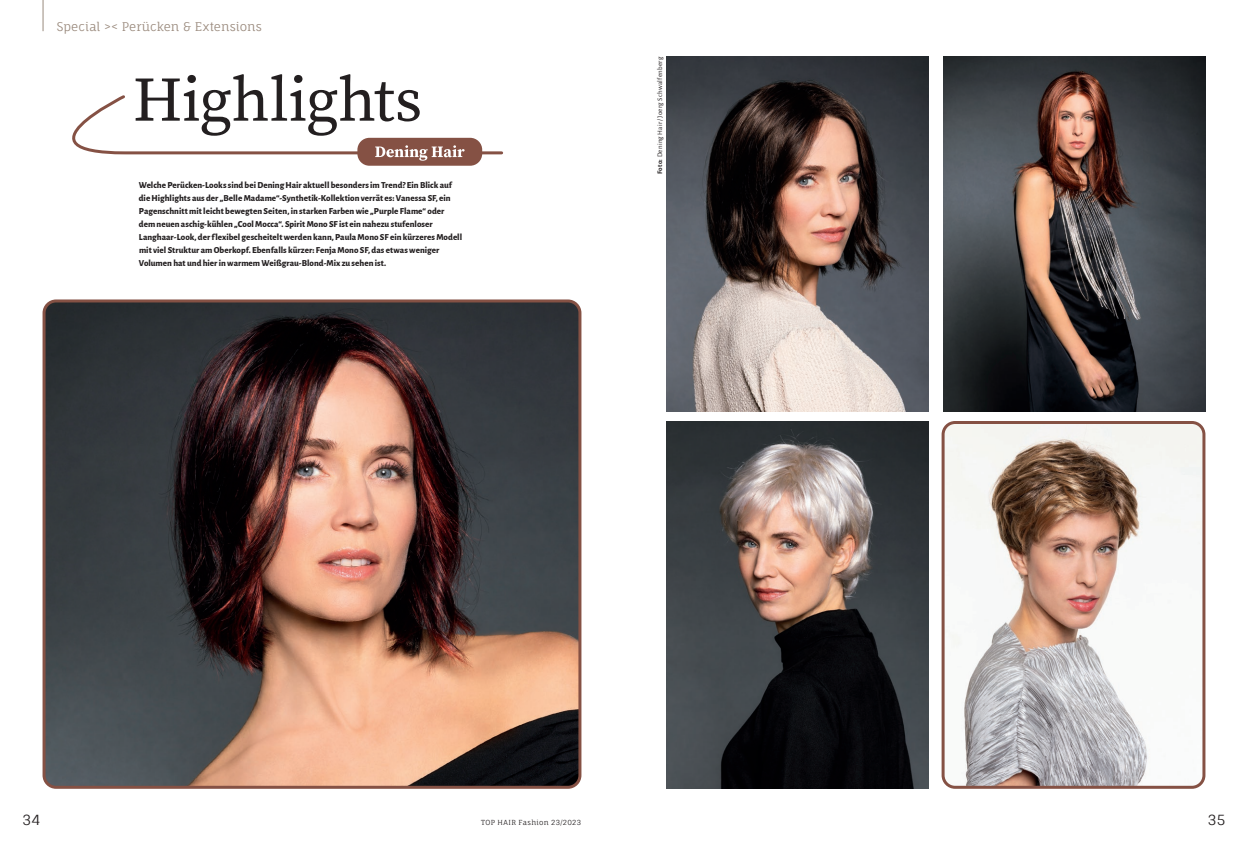
<style>
.page{position:relative;width:1248px;height:842px;background:#fff}
.page>*{position:absolute;margin:0;border:0;box-sizing:border-box;transform-origin:0 0}
.t1{font:14px "Fauna One";color:#231f20}
.t2{font:12px "Fauna One";letter-spacing:.005em;color:#9a8a7d}
.t3{font:800 9px/13px "Alegreya Sans";color:#231f20}
.t4{font:7px "Alegreya Sans";letter-spacing:.04em;color:#231f20}
.t5{font:7px "Fauna One";letter-spacing:.045em;color:#231f20}
.s1{font-weight:700}
</style>
<div class="page">
<img style="left:666px;top:421px;width:262px;height:368px">
<img style="left:943px;top:57px;width:262px;height:354px">
<img style="left:945px;top:423px;width:258px;height:362px">
<div style="left:941px;top:421px;width:264px;height:368px;border:3px solid #855144;border-radius:12px"></div>
<img style="left:666px;top:57px;width:262px;height:354px">
<img style="left:47px;top:303px;width:530px;height:482px">
<div style="left:43px;top:299px;width:538px;height:490px;border:3px solid #855144;border-radius:12px"></div>
<div style="left:357px;top:138px;width:125px;height:28px;background:#855144;border-radius:12px"></div>
<svg style="left:72px;top:74px;width:431px;height:87px"></svg>
<hr style="left:43px;top:0;width:1px;height:31px;background:#9a8a7d">
<h2 class="t2" style="left:57px;top:19px;width:206px">Special &gt;&lt; Perücken &amp; Extensions</h2>
<p class="t3" style="left:139px;top:178px;width:325px">Welche Perücken-Looks sind bei Dening Hair aktuell besonders im Trend? Ein Blick auf die Highlights aus der „Belle Madame“-Synthetik-Kollektion verrät es: Vanessa SF, ein Pagenschnitt mit leicht bewegten Seiten, in starken Farben wie „Purple Flame“ oder dem neuen aschig-kühlen „Cool Mocca“. Spirit Mono SF ist ein nahezu stufenloser Langhaar-Look, der flexibel gescheitelt werden kann, Paula Mono SF ein kürzeres Modell mit viel Struktur am Oberkopf. Ebenfalls kürzer: Fenja Mono SF, das etwas weniger Volumen hat und hier in warmem Weißgrau-Blond-Mix zu sehen ist.</p>
<p class="t4" style="left:655px;top:174px;width:119px;rotate:-90deg"><span class="s1">Foto:</span> Dening Hair / Joerg Schwalfenberg</p>
<h1 class="t1" style="left:22px;top:811px;width:19px">34</h1>
<p class="t5" style="left:481px;top:818px;width:101px">TOP HAIR Fashion 23/2023</p>
<h1 class="t1" style="left:1207px;top:811px;width:19px">35</h1>
</div>
